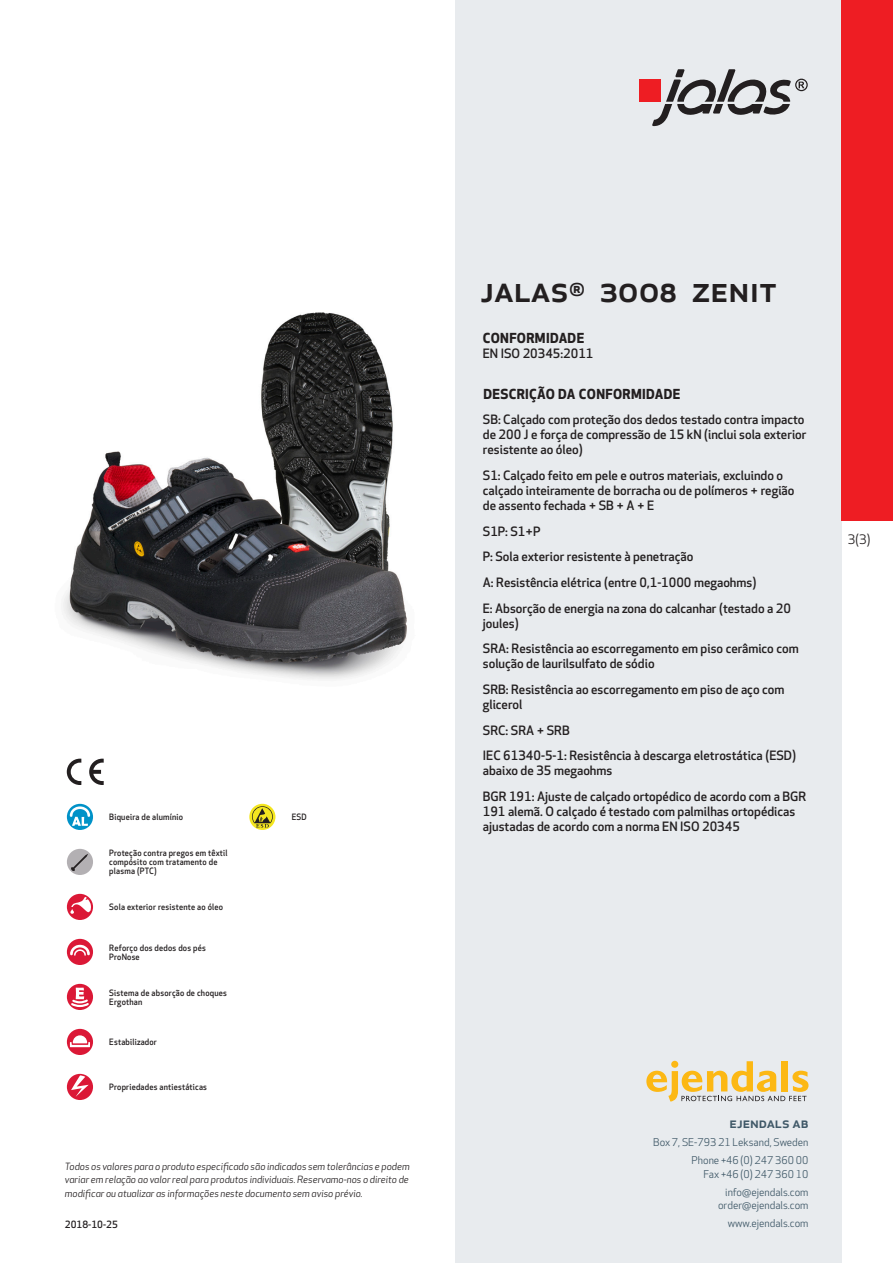
<style>
.page{position:relative;width:893px;height:1263px;background:#fff}
.page>*{position:absolute;margin:0;border:0;box-sizing:border-box;transform-origin:0 0}
.prodname{font:500 36px "Apex New";color:#231f20}
.t1{font:500 15px "Apex New";color:#405968}
.Funktion_body{font:700 13.5px "Apex New";letter-spacing:.025em;color:#231f20}
.t2{font:12.75px "Apex New";color:#231f20}
.Funktion_body-2{font:500 12.6px/15px "Apex New";color:#231f20}
.t3{font:10.5px/18px "Apex New";color:#405968;text-align:right}
.t4{font:italic 9.75px/13.5px "Apex New";color:#231f20;text-align:justify}
.t5{font:500 9.75px "Apex New";color:#231f20}
.Artikel{font:500 8.55px/9px "Apex New";letter-spacing:.025em;color:#231f20;scale:.95 1}
</style>
<div class="page">
<div style="left:455px;top:0;width:387px;height:1263px;background:#e8ebee"></div>
<svg style="left:646px;top:1061px;width:162px;height:40px"></svg>
<img style="left:63px;top:312px;width:344px;height:368px">
<div style="left:842px;top:0;width:51px;height:520px;background:#ee1d23"></div>
<svg style="left:67px;top:804px;width:26px;height:26px"></svg>
<svg style="left:70px;top:806px;width:20px;height:20px"></svg>
<div style="left:67px;top:849px;width:26px;height:26px;background:#b3b0b3;border-radius:50%"></div>
<svg style="left:71px;top:854px;width:17px;height:17px"></svg>
<div style="left:67px;top:894px;width:26px;height:26px;background:#db1836;border-radius:50%"></div>
<svg style="left:70px;top:897px;width:21px;height:17px"></svg>
<div style="left:67px;top:939px;width:26px;height:26px;background:#db1836;border-radius:50%"></div>
<svg style="left:70px;top:945px;width:20px;height:11px"></svg>
<svg style="left:67px;top:984px;width:26px;height:26px"></svg>
<svg style="left:69px;top:988px;width:22px;height:20px"></svg>
<svg style="left:67px;top:1029px;width:26px;height:26px"></svg>
<svg style="left:70px;top:1035px;width:20px;height:12px"></svg>
<div style="left:67px;top:1074px;width:26px;height:26px;background:#db1836;border-radius:50%"></div>
<svg style="left:71px;top:1075px;width:18px;height:22px"></svg>
<svg style="left:249px;top:804px;width:26px;height:26px"></svg>
<svg style="left:252px;top:806px;width:21px;height:22px"></svg>
<svg style="left:89px;top:759px;width:15px;height:26px"></svg>
<svg style="left:67px;top:759px;width:14px;height:26px"></svg>
<div style="left:639px;top:80px;width:22px;height:22px;background:#ee1d23"></div>
<svg style="left:652px;top:69px;width:156px;height:57px"></svg>
<p class="Artikel" style="left:109px;top:812px;width:79px">Biqueira de alumínio</p>
<p class="Artikel" style="left:109px;top:848px;width:126px">Proteção contra pregos em têxtil compósito com tratamento de plasma (PTC)</p>
<p class="Artikel" style="left:109px;top:902px;width:121px">Sola exterior resistente ao óleo</p>
<p class="Artikel" style="left:109px;top:943px;width:103px">Reforço dos dedos dos pés<br>ProNose</p>
<p class="Artikel" style="left:109px;top:988px;width:125px">Sistema de absorção de choques<br>Ergothan</p>
<p class="Artikel" style="left:109px;top:1037px;width:52px">Estabilizador</p>
<p class="Artikel" style="left:109px;top:1082px;width:104px">Propriedades antiestáticas</p>
<p class="Artikel" style="left:292px;top:812px;width:17px">ESD</p>
<p class="t4" style="left:65px;top:1159px;width:346px">Todos os valores para o produto especificado são indicados sem tolerâncias e podem variar em relação ao valor real para produtos individuais. Reservamo-nos o direito de modificar ou atualizar as informações neste documento sem aviso prévio.</p>
<p class="t5" style="left:65px;top:1218px;width:54px">2018-10-25</p>
<p class="prodname" style="left:480px;top:265px;width:298px">JALAS<sup>®</sup> 3008 Zenit</p>
<p class="Funktion_body" style="left:483px;top:328px;width:103px">CONFORMIDADE</p>
<p class="Funktion_body-2" style="left:483px;top:346px;width:112px">EN ISO 20345:2011</p>
<p class="Funktion_body" style="left:483px;top:384px;width:198px">DESCRIÇÃO DA CONFORMIDADE</p>
<p class="Funktion_body-2" style="left:483px;top:412px;width:325px">SB: Calçado com proteção dos dedos testado contra impacto de 200 J e força de compressão de 15 kN (inclui sola exterior resistente ao óleo)</p>
<p class="Funktion_body-2" style="left:483px;top:468px;width:313px">S1: Calçado feito em pele e outros materiais, excluindo o calçado inteiramente de borracha ou de polímeros + região de assento fechada + SB + A + E</p>
<p class="Funktion_body-2" style="left:483px;top:523px;width:59px">S1P: S1+P</p>
<p class="Funktion_body-2" style="left:483px;top:549px;width:212px">P: Sola exterior resistente à penetração</p>
<p class="Funktion_body-2" style="left:483px;top:575px;width:275px">A: Resistência elétrica (entre 0,1-1000 megaohms)</p>
<p class="Funktion_body-2" style="left:483px;top:600px;width:310px">E: Absorção de energia na zona do calcanhar (testado a 20 joules)</p>
<p class="Funktion_body-2" style="left:483px;top:641px;width:317px">SRA: Resistência ao escorregamento em piso cerâmico com solução de laurilsulfato de sódio</p>
<p class="Funktion_body-2" style="left:483px;top:682px;width:303px">SRB: Resistência ao escorregamento em piso de aço com glicerol</p>
<p class="Funktion_body-2" style="left:483px;top:722px;width:88px">SRC: SRA + SRB</p>
<p class="Funktion_body-2" style="left:483px;top:748px;width:315px">IEC 61340-5-1: Resistência à descarga eletrostática (ESD) abaixo de 35 megaohms</p>
<p class="Funktion_body-2" style="left:483px;top:788px;width:325px">BGR 191: Ajuste de calçado ortopédico de acordo com a BGR<br>191 alemã. O calçado é testado com palmilhas ortopédicas ajustadas de acordo com a norma EN ISO 20345</p>
<p class="t2" style="left:848px;top:531px;width:24px">3(3)</p>
<p class="t1" style="left:729px;top:1113px;width:80px">ejendals ab</p>
<p class="t3" style="left:653px;top:1133px;width:157px">Box 7, SE-793 21 Leksand, Sweden<br>Phone +46 (0) 247 360 00</p>
<p class="t3" style="left:703px;top:1165px;width:107px">Fax +46 (0) 247 360 10 info@ejendals.com</p>
<p class="t3" style="left:718px;top:1196px;width:92px">order@ejendals.com</p>
<p class="t3" style="left:728px;top:1215px;width:82px">www.ejendals.com</p>
</div>
